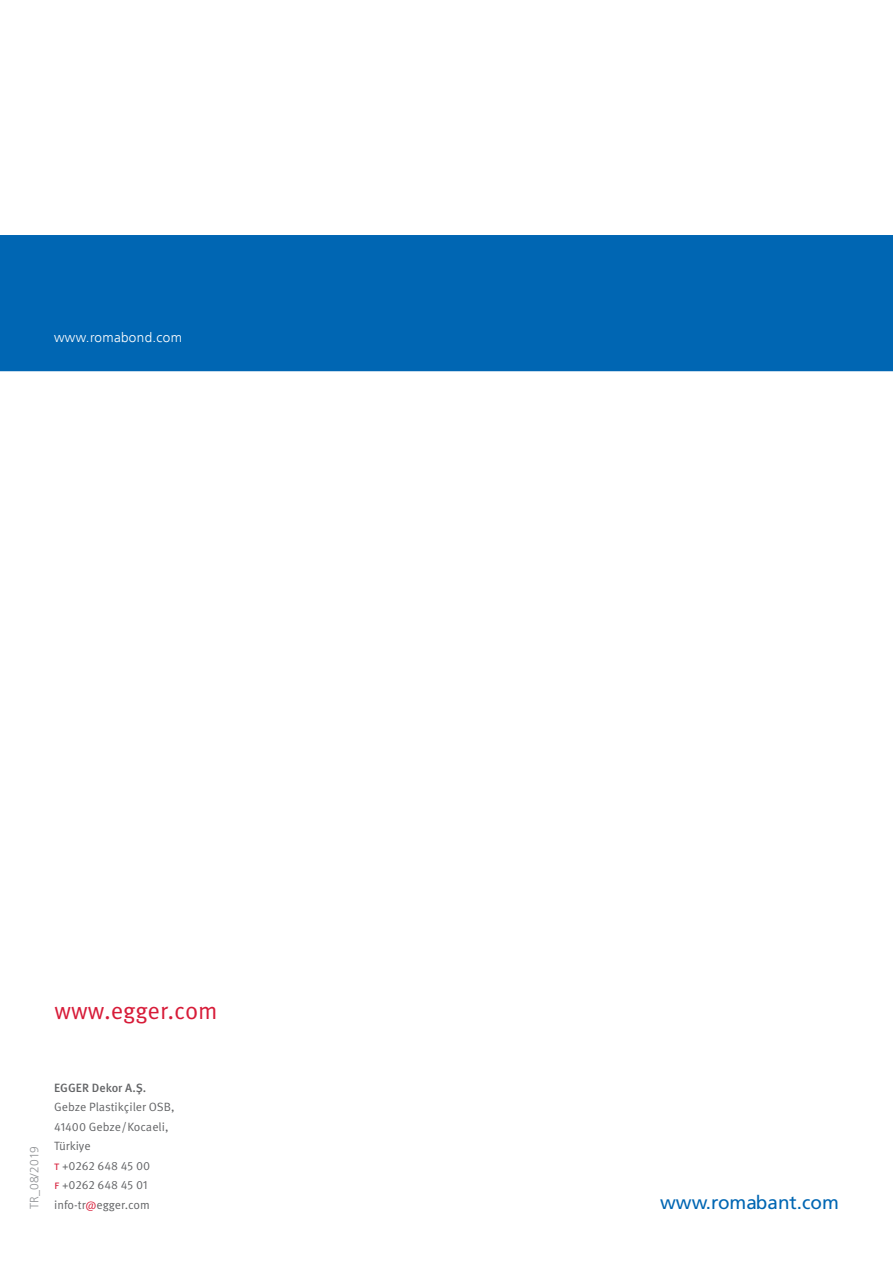
<style>
.page{position:relative;width:893px;height:1263px;background:#fff}
.page>*{position:absolute;margin:0;border:0;box-sizing:border-box;transform-origin:0 0}
.t1{font:24px "Meta Pro";letter-spacing:-.005em;color:#d71b38}
.t2{font:18.9px "Frutiger Normal Tr";color:#0066b3}
.t3{font:300 13.5px "Frutiger";letter-spacing:.025em;color:#fff}
.t4{font:12px/19.5px "Meta Pro";letter-spacing:-.005em;color:#636466}
.t5{font:500 12px "Meta Pro";color:#636466}
.t6{font:300 12px "Frutiger";letter-spacing:.01em;color:#939598}
.s1{color:#d71b38}
</style>
<div class="page">
<div style="left:0;top:235px;width:893px;height:136px;background:#0066b3"></div>
<p class="t3" style="left:54px;top:330px;width:129px">www.romabond.com</p>
<h1 class="t1" style="left:54px;top:996px;width:165px">www.egger.com</h1>
<p class="t6" style="left:28px;top:1209px;width:65px;rotate:-90deg">TR_08/2019</p>
<p class="t5" style="left:54px;top:1080px;width:94px">EGGER Dekor A.Ş.</p>
<p class="t4" style="left:54px;top:1097px;width:122px">Gebze Plastikçiler OSB,<br>41400 Gebze/Kocaeli,<br>Türkiye<br><span class="s1">t</span> +0262 648 45 00<br><span class="s1">f</span> +0262 648 45 01 info-tr<span class="s1">@</span>egger.com</p>
<h2 class="t2" style="left:660px;top:1191px;width:180px">www.romabant.com</h2>
</div>
